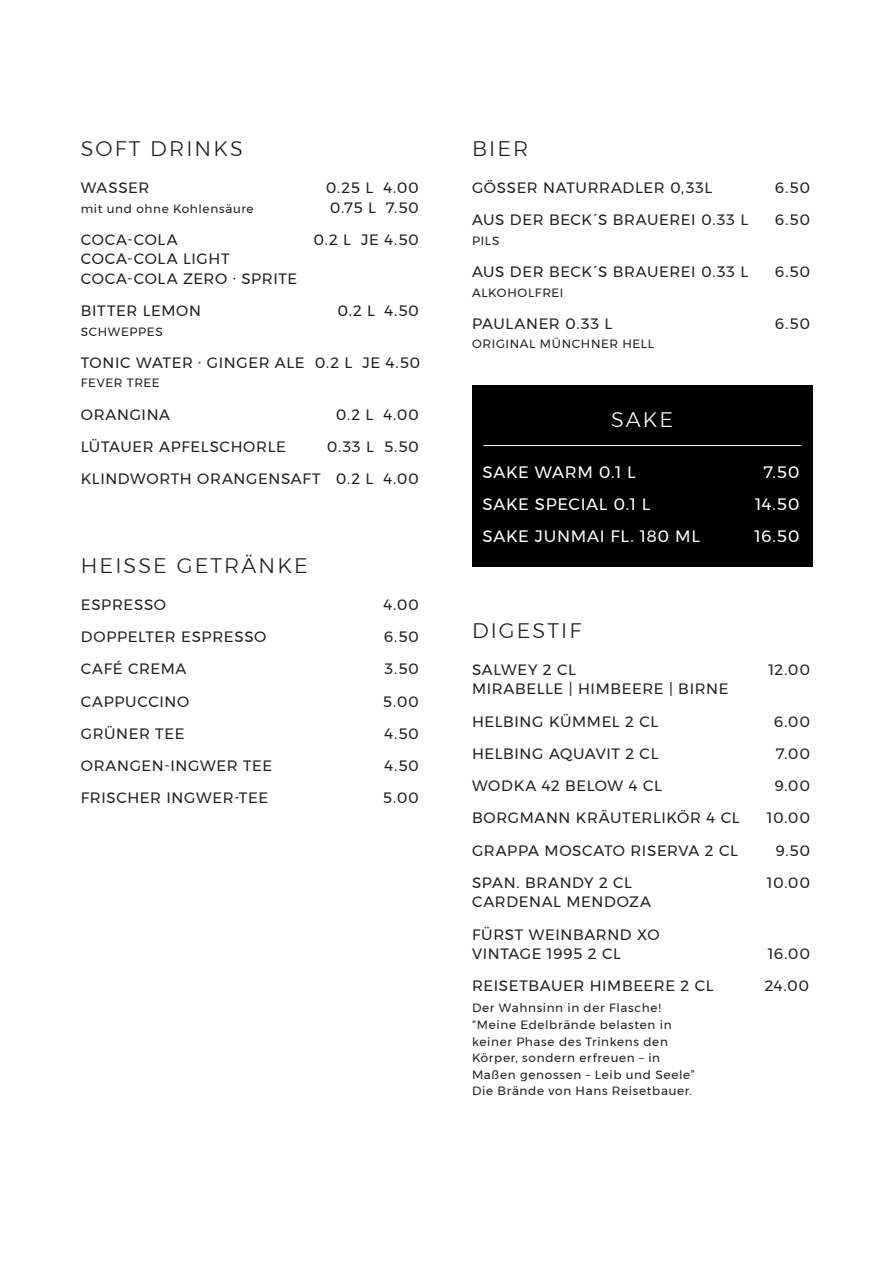
<style>
.page{position:relative;width:893px;height:1263px;background:#fff}
.page>*{position:absolute;margin:0;border:0;box-sizing:border-box;transform-origin:0 0}
.t1{font:300 21px "Montserrat";letter-spacing:.1em;color:#231f20}
.t2{font:300 21px "Montserrat";color:#fff}
.t3{font:16.5px "Montserrat";letter-spacing:.035em;color:#fff}
.t4{font:15px/19.5px "Montserrat";letter-spacing:.04em;color:#231f20}
.t5{font:12px/16.5px "Montserrat";letter-spacing:.055em;color:#231f20}
</style>
<div class="page">
<div style="left:472px;top:385px;width:340px;height:182px;background:#000"></div>
<hr style="left:483px;top:445px;width:318px;height:1px;background:#fff">
<p class="t1" style="left:81px;top:133px;width:163px">SOFT DRINKS</p>
<p class="t4" style="left:81px;top:178px;width:70px">WASSER</p>
<p class="t4" style="left:326px;top:178px;width:95px">0.25 L 4.00</p>
<p class="t5" style="left:81px;top:200px;width:174px">mit und ohne Kohlensäure</p>
<p class="t4" style="left:330px;top:197px;width:91px">0.75 L 7.50</p>
<p class="t4" style="left:81px;top:230px;width:98px">COCA-COLA</p>
<p class="t4" style="left:313px;top:230px;width:107px">0.2 L JE 4.50</p>
<p class="t4" style="left:81px;top:249px;width:218px">COCA-COLA LIGHT<br>COCA-COLA ZERO · SPRITE</p>
<p class="t4" style="left:81px;top:301px;width:122px">BITTER LEMON</p>
<p class="t4" style="left:338px;top:301px;width:83px">0.2 L 4.50</p>
<p class="t5" style="left:81px;top:323px;width:84px">SCHWEPPES</p>
<p class="t4" style="left:81px;top:353px;width:341px">TONIC WATER · GINGER ALE 0.2 L JE 4.50</p>
<p class="t5" style="left:81px;top:375px;width:80px">FEVER TREE</p>
<p class="t4" style="left:81px;top:404px;width:91px">ORANGINA</p>
<p class="t4" style="left:336px;top:404px;width:85px">0.2 L 4.00</p>
<p class="t4" style="left:81px;top:437px;width:207px">LÜTAUER APFELSCHORLE</p>
<p class="t4" style="left:327px;top:437px;width:94px">0.33 L 5.50</p>
<p class="t4" style="left:81px;top:469px;width:340px">KLINDWORTH ORANGENSAFT 0.2 L 4.00</p>
<p class="t1" style="left:81px;top:550px;width:228px">HEISSE GETRÄNKE</p>
<p class="t4" style="left:81px;top:595px;width:87px">ESPRESSO</p>
<p class="t4" style="left:383px;top:595px;width:37px">4.00</p>
<p class="t4" style="left:81px;top:627px;width:187px">DOPPELTER ESPRESSO</p>
<p class="t4" style="left:384px;top:627px;width:37px">6.50</p>
<p class="t4" style="left:81px;top:659px;width:107px">CAFÉ CREMA</p>
<p class="t4" style="left:385px;top:659px;width:36px">3.50</p>
<p class="t4" style="left:81px;top:691px;width:110px">CAPPUCCINO</p>
<p class="t4" style="left:383px;top:691px;width:37px">5.00</p>
<p class="t4" style="left:81px;top:724px;width:105px">GRÜNER TEE</p>
<p class="t4" style="left:384px;top:724px;width:36px">4.50</p>
<p class="t4" style="left:81px;top:756px;width:193px">ORANGEN-INGWER TEE</p>
<p class="t4" style="left:384px;top:756px;width:36px">4.50</p>
<p class="t4" style="left:81px;top:788px;width:189px">FRISCHER INGWER-TEE</p>
<p class="t4" style="left:383px;top:788px;width:37px">5.00</p>
<p class="t1" style="left:472px;top:133px;width:58px">BIER</p>
<p class="t4" style="left:472px;top:178px;width:242px">GÖSSER NATURRADLER 0,33L</p>
<p class="t4" style="left:775px;top:178px;width:37px">6.50</p>
<p class="t4" style="left:472px;top:210px;width:278px">AUS DER BECK´S BRAUEREI 0.33 L</p>
<p class="t4" style="left:775px;top:210px;width:37px">6.50</p>
<p class="t5" style="left:472px;top:232px;width:29px">PILS</p>
<p class="t4" style="left:472px;top:262px;width:278px">AUS DER BECK´S BRAUEREI 0.33 L</p>
<p class="t4" style="left:775px;top:262px;width:37px">6.50</p>
<p class="t5" style="left:472px;top:284px;width:93px">ALKOHOLFREI</p>
<p class="t4" style="left:472px;top:314px;width:142px">PAULANER 0.33 L</p>
<p class="t4" style="left:775px;top:314px;width:37px">6.50</p>
<p class="t5" style="left:472px;top:336px;width:184px">ORIGINAL MÜNCHNER HELL</p>
<p class="t2" style="left:611px;top:404px;width:64px">SAKE</p>
<p class="t3" style="left:483px;top:459px;width:155px">SAKE WARM 0.1 L</p>
<p class="t3" style="left:764px;top:459px;width:37px">7.50</p>
<p class="t3" style="left:483px;top:491px;width:169px">SAKE SPECIAL 0.1 L</p>
<p class="t3" style="left:755px;top:491px;width:46px">14.50</p>
<p class="t3" style="left:483px;top:524px;width:219px">SAKE JUNMAI FL. 180 ML</p>
<p class="t3" style="left:754px;top:524px;width:47px">16.50</p>
<p class="t1" style="left:472px;top:615px;width:111px">DIGESTIF</p>
<p class="t4" style="left:472px;top:660px;width:105px">SALWEY 2 CL</p>
<p class="t4" style="left:768px;top:660px;width:43px">12.00</p>
<p class="t4" style="left:472px;top:679px;width:258px">MIRABELLE | HIMBEERE | BIRNE</p>
<p class="t4" style="left:472px;top:711px;width:188px">HELBING KÜMMEL 2 CL</p>
<p class="t4" style="left:774px;top:711px;width:38px">6.00</p>
<p class="t4" style="left:472px;top:744px;width:188px">HELBING AQUAVIT 2 CL</p>
<p class="t4" style="left:776px;top:744px;width:35px">7.00</p>
<p class="t4" style="left:472px;top:776px;width:191px">WODKA 42 BELOW 4 CL</p>
<p class="t4" style="left:774px;top:776px;width:37px">9.00</p>
<p class="t4" style="left:472px;top:808px;width:269px">BORGMANN KRÄUTERLIKÖR 4 CL</p>
<p class="t4" style="left:767px;top:808px;width:45px">10.00</p>
<p class="t4" style="left:472px;top:840px;width:267px">GRAPPA MOSCATO RISERVA 2 CL</p>
<p class="t4" style="left:775px;top:840px;width:36px">9.50</p>
<p class="t4" style="left:472px;top:873px;width:162px">SPAN. BRANDY 2 CL</p>
<p class="t4" style="left:767px;top:873px;width:45px">10.00</p>
<p class="t4" style="left:472px;top:892px;width:180px">CARDENAL MENDOZA</p>
<p class="t4" style="left:472px;top:924px;width:189px">FÜRST WEINBARND XO<br>VINTAGE 1995 2 CL</p>
<p class="t4" style="left:768px;top:944px;width:44px">16.00</p>
<p class="t4" style="left:472px;top:976px;width:243px">REISETBAUER HIMBEERE 2 CL</p>
<p class="t4" style="left:765px;top:976px;width:46px">24.00</p>
<p class="t5" style="left:472px;top:1000px;width:224px">Der Wahnsinn in der Flasche! “Meine Edelbrände belasten in keiner Phase des Trinkens den<br>Körper, sondern erfreuen – in<br>Maßen genossen – Leib und Seele”<br>Die Brände von Hans Reisetbauer.</p>
</div>
